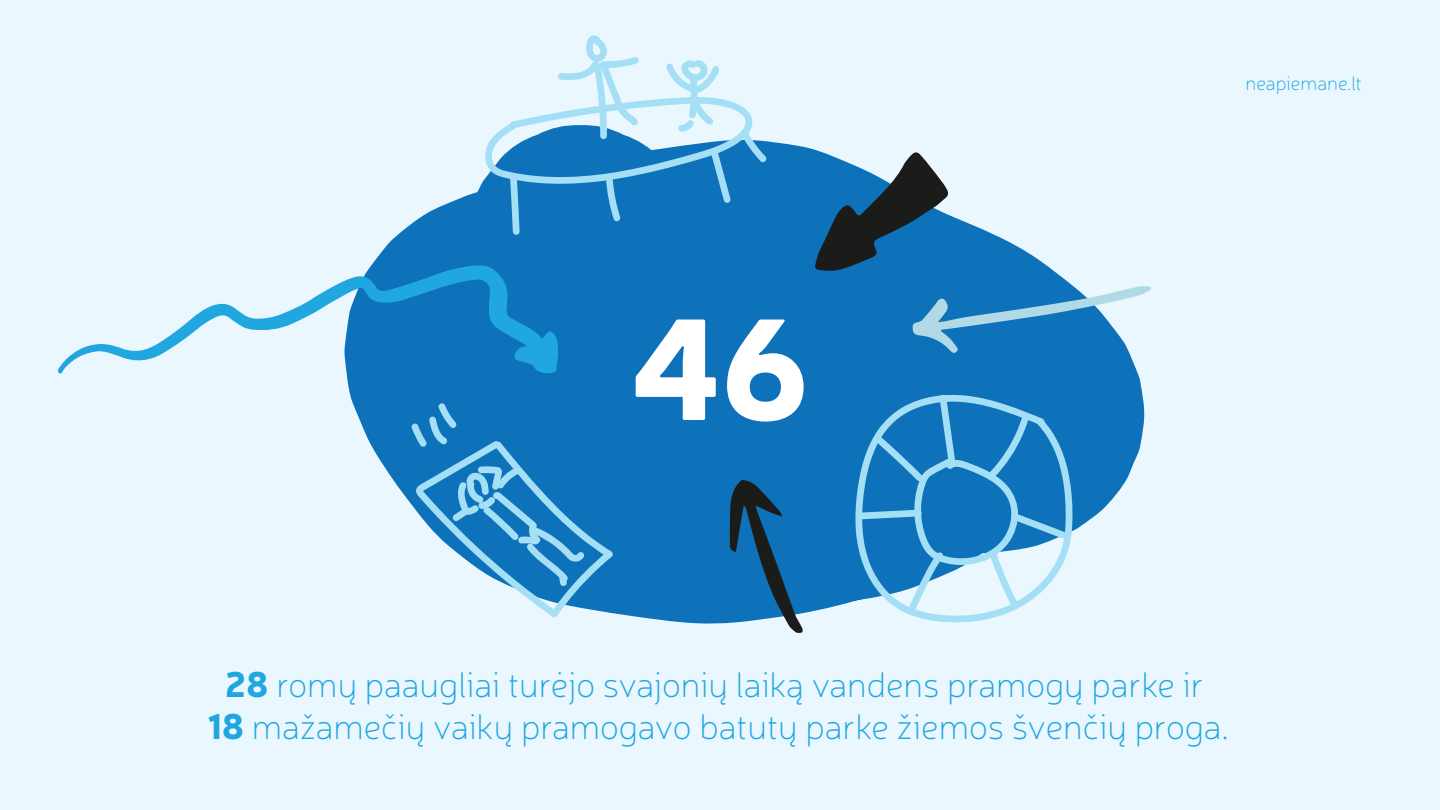
<style>
.page{position:relative;width:1440px;height:810px;background:#ebf7fe}
.page>*{position:absolute;margin:0;border:0;box-sizing:border-box;transform-origin:0 0}
.t1{font:900 141.75px "Neris";color:#fff}
.t2{font:100 35.25px/42.3px "Neris";color:#20a7e0;text-align:center}
.t3{font:100 19.5px "Neris";color:#20a7e0}
.s1{font-weight:900}
</style>
<div class="page">
<svg style="left:346px;top:141px;width:799px;height:483px;fill:#0d72ba"></svg>
<svg style="left:58px;top:265px;width:501px;height:109px"></svg>
<svg style="left:815px;top:151px;width:134px;height:120px;background:#316285"></svg>
<svg style="left:913px;top:286px;width:238px;height:67px"></svg>
<svg style="left:730px;top:480px;width:73px;height:153px;background:#216494"></svg>
<svg style="left:855px;top:393px;width:218px;height:231px"></svg>
<svg style="left:858px;top:394px;width:209px;height:219px"></svg>
<svg style="left:484px;top:35px;width:283px;height:200px"></svg>
<svg style="left:411px;top:403px;width:203px;height:215px"></svg>
<h1 class="t1" style="left:630px;top:265px;width:182px">46</h1>
<p class="t3" style="left:1246px;top:71px;width:118px">neapiemane.lt</p>
<p class="t2" style="left:208px;top:663px;width:1023px"><span class="s1">28</span> romų paaugliai turėjo svajonių laiką vandens pramogų parke ir<br><span class="s1">18</span> mažamečių vaikų pramogavo batutų parke žiemos švenčių proga.</p>
</div>
